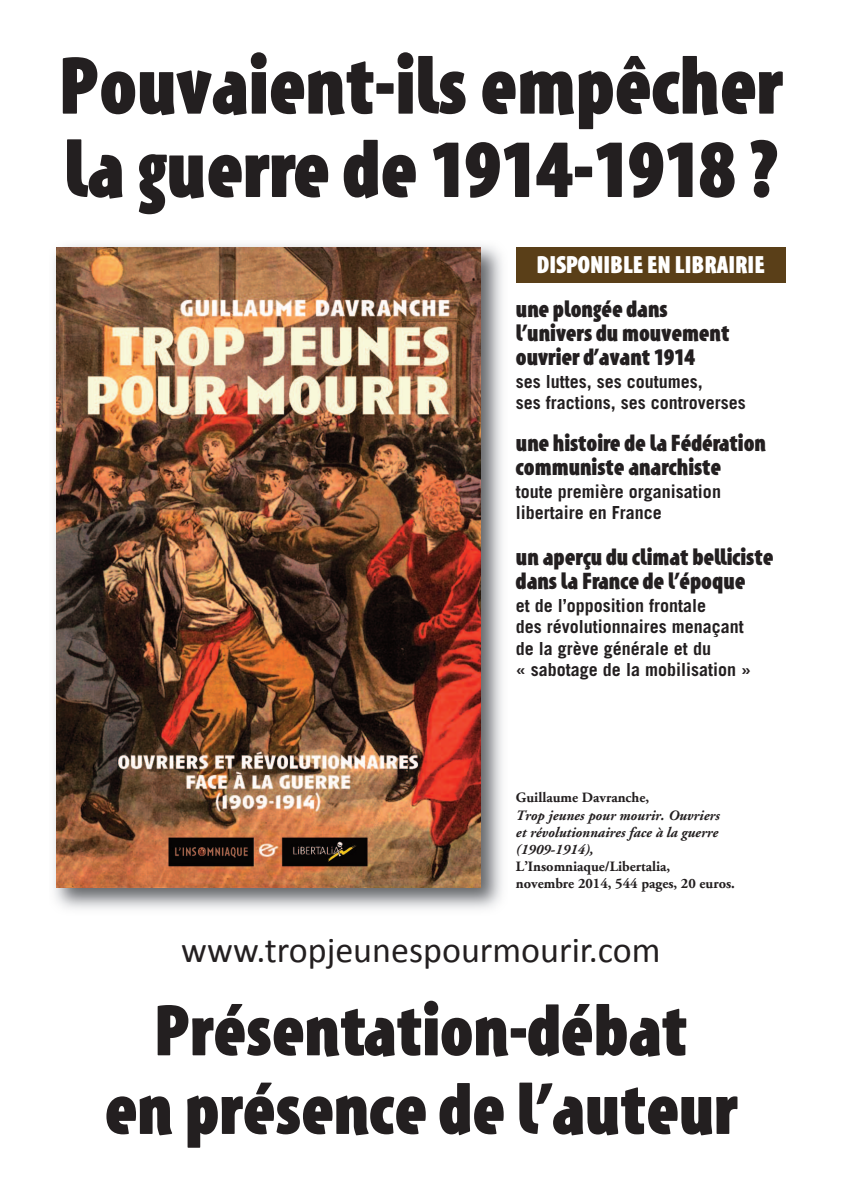
<style>
.page{position:relative;width:842px;height:1191px;background:#fff}
.page>*{position:absolute;margin:0;border:0;box-sizing:border-box;transform-origin:0 0}
.t1{font:900 condensed 83.3px/83.3px "A Ltypo";color:#231f20}
.t2{font:900 condensed 74.2px/78.6px "A Ltypo";color:#231f20;text-align:center}
.t3{font:36px "Calibri";color:#231f20}
.t4{font:900 condensed 25px "A Ltypo";color:#fff}
.t5{font:900 condensed 24px/24px "A Ltypo";color:#231f20}
.t6{font:700 18px/21.6px "Trade Gothic";color:#231f20}
.t7{font:700 14.3px/17.2px "Adobe Garamond";color:#231f20}
.t8{font:italic 700 14.3px/17.2px "Adobe Garamond";color:#231f20;text-align:justify}
</style>
<div class="page">
<img style="left:54px;top:245px;width:448px;height:664px">
<img style="left:57px;top:248px;width:424px;height:640px">
<div style="left:516px;top:247px;width:269px;height:35px;background:#5a3f18"></div>
<h1 class="t1" style="left:59px;top:45px;width:725px">pouvaient-ils empêcher la guerre de 1914-1918 ?</h1>
<h3 class="t4" style="left:537px;top:251px;width:230px">disponible en librairie</h3>
<h3 class="t5" style="left:516px;top:297px;width:215px">une plongée dans l’univers du mouvement ouvrier d’avant 1914</h3>
<p class="t6" style="left:516px;top:372px;width:231px">ses luttes, ses coutumes,<br>ses fractions, ses controverses</p>
<h3 class="t5" style="left:516px;top:431px;width:252px">une histoire de la Fédération communiste anarchiste</h3>
<p class="t6" style="left:516px;top:482px;width:207px">toute première organisation libertaire en France</p>
<h3 class="t5" style="left:516px;top:545px;width:259px">un aperçu du climat belliciste dans la France de l’époque</h3>
<p class="t6" style="left:516px;top:596px;width:237px">et de l’opposition frontale<br>des révolutionnaires menaçant de la grève générale et du<br>« sabotage de la mobilisation »</p>
<p class="t7" style="left:516px;top:789px;width:135px">Guillaume Davranche,</p>
<p class="t8" style="left:516px;top:807px;width:205px">Trop jeunes pour mourir. Ouvriers et révolutionnaires face à la guerre (1909-1914),</p>
<p class="t7" style="left:516px;top:858px;width:220px">L’Insomniaque/Libertalia,<br>novembre 2014, 544 pages, 20 euros.</p>
<h3 class="t3" style="left:181px;top:935px;width:481px">www.tropjeunespourmourir.com</h3>
<h2 class="t2" style="left:104px;top:992px;width:635px">présentation-débat<br>en présence de l’auteur</h2>
</div>
